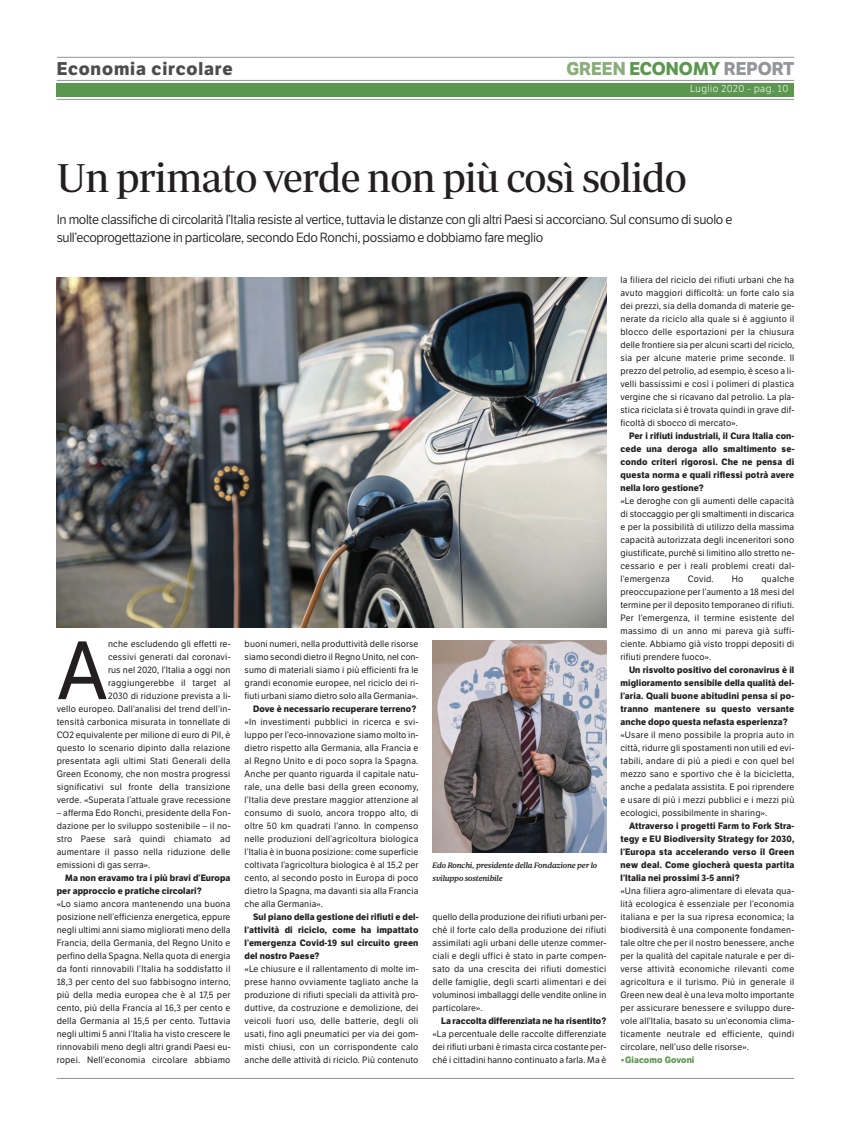
<style>
.page{position:relative;width:851px;height:1134px;background:#fff}
.page>*{position:absolute;margin:0;border:0;box-sizing:border-box;transform-origin:0 0}
.t1{font:80.2px "LFT Etica";color:#231f20}
.t2{font:41px "Periodico Display";letter-spacing:-.025em;color:#231f20}
.t3{font:700 18px "LFT Etica";color:#5b974e}
.t4{font:700 18px "LFT Etica";letter-spacing:.05em;color:#4b4c4d}
.t5{font:13px/18px "LFT Etica";letter-spacing:-.025em;color:#231f20}
.t6{font:300 10px "LFT Etica";letter-spacing:.05em;color:#fff}
.t7{font:9px/13px "LFT Etica";letter-spacing:.015em;color:#231f20;text-align:justify}
.t8{font:700 9px/13px "LFT Etica";letter-spacing:.015em;color:#231f20;text-align:justify}
.t9{font:700 9px "LFT Etica";letter-spacing:.015em;color:#5b974e}
.t10{font:italic 500 8px/13px "Periodico Text";letter-spacing:-.02em;color:#231f20}
.s1{color:#8aad7a}
.s2{color:#939598}
</style>
<div class="page">
<hr style="left:57px;top:57px;width:737px;height:1px;background:#939598">
<div style="left:57px;top:83px;width:737px;height:13px;background:#5b974e"></div>
<hr style="left:57px;top:99px;width:737px;height:1px;background:#939598">
<hr style="left:57px;top:80px;width:737px;height:1px;background:#939598">
<hr style="left:57px;top:1078px;width:737px;height:1px;background:#939598">
<img style="left:57px;top:277px;width:549px;height:350px">
<img style="left:432px;top:641px;width:174px;height:212px">
<h3 class="t4" style="left:57px;top:62px;width:177px">Economia circolare</h3>
<h3 class="t3" style="left:566px;top:62px;width:229px"><span class="s1">GREEN</span> ECONOMY <span class="s2">REPORT</span></h3>
<p class="t6" style="left:690px;top:83px;width:100px">Luglio 2020 - pag. 10</p>
<h2 class="t2" style="left:57px;top:162px;width:631px">Un primato verde non più così solido</h2>
<p class="t5" style="left:57px;top:212px;width:677px">In molte classifiche di circolarità l’Italia resiste al vertice, tuttavia le distanze con gli altri Paesi si accorciano. Sul consumo di suolo e sull’ecoprogettazione in particolare, secondo Edo Ronchi, possiamo e dobbiamo fare meglio</p>
<p class="t7" style="left:57px;top:638px;width:175px;text-align:right">nche escludendo gli effetti re-<br>cessivi generati dal coronavi-<br>rus nel 2020, l’Italia a oggi non raggiungerebbe il target al<br>2030 di riduzione prevista a li-<br>vello europeo. Dall’analisi del trend dell’in&shy;tensità carbonica misurata in tonnellate di CO2 equivalente per milione di euro di Pil, è questo lo scenario dipinto dalla relazione presentata agli ultimi Stati Generali della Green Economy, che non mostra progressi significativi sul fronte della transizione verde. «Superata l’attuale grave recessione</p>
<p class="t7" style="left:57px;top:807px;width:175px">– afferma Edo Ronchi, presidente della Fon&shy;dazione per lo sviluppo sostenibile – il no&shy;stro Paese sarà quindi chiamato ad aumentare il passo nella riduzione delle emissioni di gas serra».</p>
<p class="t8" style="left:57px;top:872px;width:175px;text-indent:9px">Ma non eravamo tra i più bravi d’Europa per approccio e pratiche circolari?</p>
<p class="t7" style="left:57px;top:898px;width:175px">«Lo siamo ancora mantenendo una buona posizione nell’efficienza energetica, eppure negli ultimi anni siamo migliorati meno della Francia, della Germania, del Regno Unito e perfino della Spagna. Nella quota di energia da fonti rinnovabili l’Italia ha soddisfatto il 18,3 per cento del suo fabbisogno interno, più della media europea che è al 17,5 per cento, più della Francia al 16,3 per cento e della Germania al 15,5 per cento. Tuttavia negli ultimi 5 anni l’Italia ha visto crescere le rinnovabili meno degli altri grandi Paesi eu&shy;ropei. Nell’economia circolare abbiamo</p>
<h1 class="t1" style="left:57px;top:641px;width:53px">A</h1>
<p class="t7" style="left:244px;top:638px;width:175px">buoni numeri, nella produttività delle risorse siamo secondi dietro il Regno Unito, nel con&shy;sumo di materiali siamo i più efficienti fra le grandi economie europee, nel riciclo dei ri&shy;fiuti urbani siamo dietro solo alla Germania».</p>
<p class="t8" style="left:253px;top:703px;width:165px">Dove è necessario recuperare terreno?</p>
<p class="t7" style="left:244px;top:716px;width:175px">«In investimenti pubblici in ricerca e svi&shy;luppo per l’eco-innovazione siamo molto in&shy;dietro rispetto alla Germania, alla Francia e al Regno Unito e di poco sopra la Spagna.<br>Anche per quanto riguarda il capitale natu&shy;rale, una delle basi della green economy, l’Italia deve prestare maggior attenzione al consumo di suolo, ancora troppo alto, di oltre 50 km quadrati l’anno. In compenso nelle produzioni dell’agricoltura biologica l’Italia è in buona posizione: come superficie coltivata l’agricoltura biologica è al 15,2 per cento, al secondo posto in Europa di poco dietro la Spagna, ma davanti sia alla Francia che alla Germania».</p>
<p class="t8" style="left:244px;top:911px;width:175px;text-indent:9px">Sul piano della gestione dei rifiuti e del&shy;l’attività di riciclo, come ha impattato l’emergenza Covid-19 sul circuito green del nostro Paese?</p>
<p class="t7" style="left:244px;top:963px;width:175px">«Le chiusure e il rallentamento di molte im&shy;prese hanno ovviamente tagliato anche la produzione di rifiuti speciali da attività pro&shy;duttive, da costruzione e demolizione, dei veicoli fuori uso, delle batterie, degli oli usati, fino agli pneumatici per via dei gom&shy;misti chiusi, con un corrispondente calo anche delle attività di riciclo. Più contenuto</p>
<p class="t10" style="left:432px;top:859px;width:166px">Edo Ronchi, presidente della Fondazione per lo sviluppo sostenibile</p>
<p class="t7" style="left:432px;top:911px;width:175px">quello della produzione dei rifiuti urbani per&shy;ché il forte calo della produzione dei rifiuti assimilati agli urbani delle utenze commer&shy;ciali e degli uffici è stato in parte compen&shy;sato da una crescita dei rifiuti domestici delle famiglie, degli scarti alimentari e dei voluminosi imballaggi delle vendite online in particolare».</p>
<p class="t8" style="left:441px;top:1015px;width:167px">La raccolta differenziata ne ha risentito?</p>
<p class="t7" style="left:432px;top:1028px;width:175px">«La percentuale delle raccolte differenziate dei rifiuti urbani è rimasta circa costante per&shy;ché i cittadini hanno continuato a farla. Ma è</p>
<p class="t7" style="left:620px;top:274px;width:175px">la filiera del riciclo dei rifiuti urbani che ha avuto maggiori difficoltà: un forte calo sia dei prezzi, sia della domanda di materie ge&shy;nerate da riciclo alla quale si è aggiunto il blocco delle esportazioni per la chiusura delle frontiere sia per alcuni scarti del riciclo, sia per alcune materie prime seconde. Il prezzo del petrolio, ad esempio, è sceso a li&shy;velli bassissimi e così i polimeri di plastica vergine che si ricavano dal petrolio. La pla&shy;stica riciclata si è trovata quindi in grave dif&shy;ficoltà di sbocco di mercato».</p>
<p class="t8" style="left:620px;top:430px;width:175px;text-indent:9px">Per i rifiuti industriali, il Cura Italia con&shy;cede una deroga allo smaltimento se&shy;condo criteri rigorosi. Che ne pensa di questa norma e quali riflessi potrà avere nella loro gestione?</p>
<p class="t7" style="left:620px;top:495px;width:175px">«Le deroghe con gli aumenti delle capacità di stoccaggio per gli smaltimenti in discarica e per la possibilità di utilizzo della massima capacità autorizzata degli inceneritori sono giustificate, purché si limitino allo stretto ne&shy;cessario e per i reali problemi creati dal&shy;l’emergenza</p>
<p class="t7" style="left:688px;top:573px;width:27px">Covid.</p>
<p class="t7" style="left:731px;top:573px;width:13px">Ho</p>
<p class="t7" style="left:620px;top:573px;width:175px;text-indent:141px">qualche preoccupazione per l’aumento a 18 mesi del termine per il deposito temporaneo di rifiuti.<br>Per l’emergenza, il termine esistente del massimo di un anno mi pareva già suffi&shy;ciente. Abbiamo già visto troppi depositi di rifiuti prendere fuoco».</p>
<p class="t8" style="left:620px;top:664px;width:175px;text-indent:9px">Un risvolto positivo del coronavirus è il miglioramento sensibile della qualità del&shy;l’aria. Quali buone abitudini pensa si po&shy;tranno mantenere su questo versante anche dopo questa nefasta esperienza?</p>
<p class="t7" style="left:620px;top:729px;width:175px">«Usare il meno possibile la propria auto in città, ridurre gli spostamenti non utili ed evi&shy;tabili, andare di più a piedi e con quel bel mezzo sano e sportivo che è la bicicletta, anche a pedalata assistita. E poi riprendere e usare di più i mezzi pubblici e i mezzi più ecologici, possibilmente in sharing».</p>
<p class="t8" style="left:620px;top:820px;width:175px;text-indent:9px">Attraverso i progetti Farm to Fork Stra&shy;tegy e EU Biodiversity Strategy for 2030, l’Europa sta accelerando verso il Green new deal. Come giocherà questa partita l’Italia nei prossimi 3-5 anni?</p>
<p class="t7" style="left:620px;top:885px;width:175px">«Una filiera agro-alimentare di elevata qua&shy;lità ecologica è essenziale per l’economia italiana e per la sua ripresa economica; la biodiversità è una componente fondamen&shy;tale oltre che per il nostro benessere, anche per la qualità del capitale naturale e per di&shy;verse attività economiche rilevanti come agricoltura e il turismo. Più in generale il Green new deal è una leva molto importante per assicurare benessere e sviluppo dure&shy;vole all’Italia, basato su un’economia clima&shy;ticamente neutrale ed efficiente, quindi circolare, nell’uso delle risorse».</p>
<p class="t9" style="left:620px;top:1056px;width:75px">•Giacomo Govoni</p>
</div>
